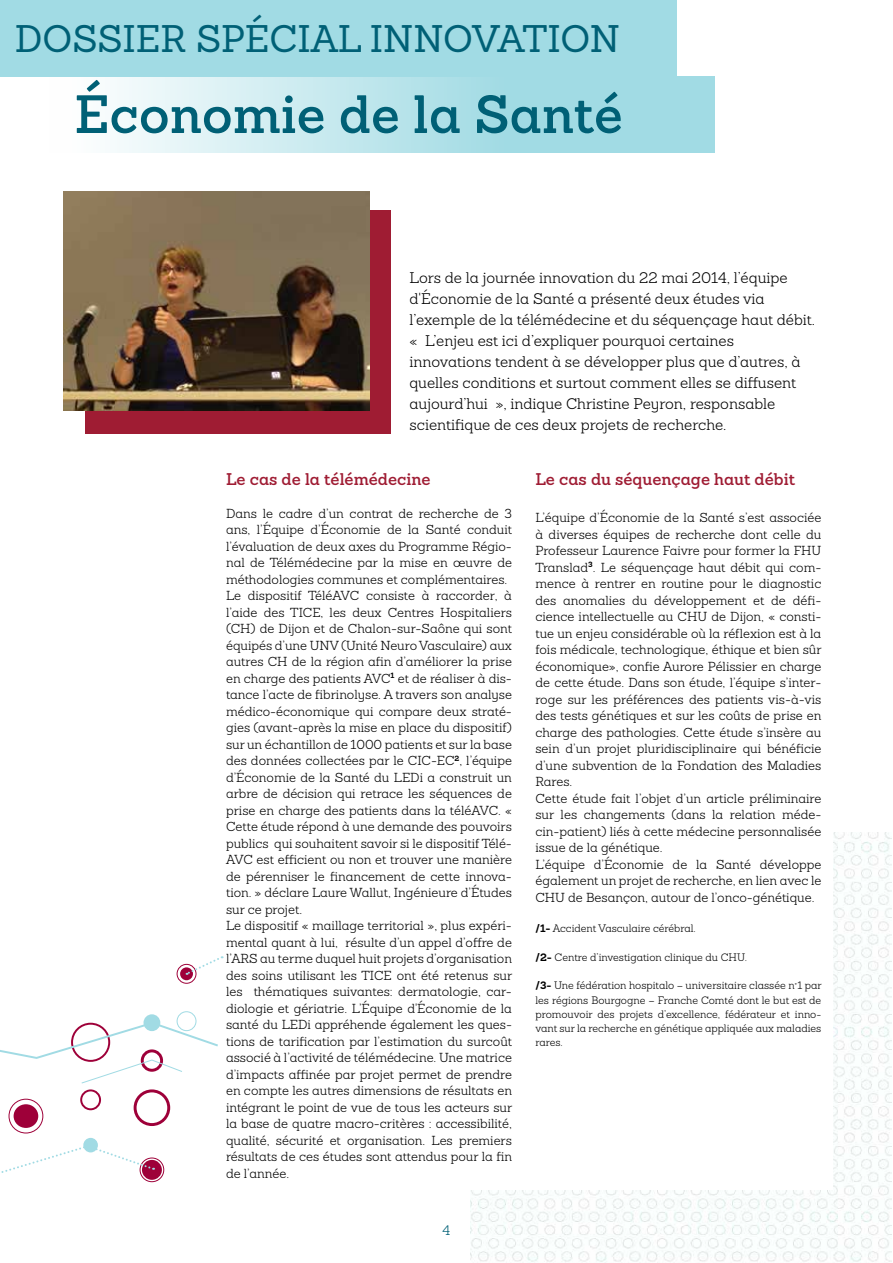
<style>
.page{position:relative;width:893px;height:1263px;background:#fff}
.page>*{position:absolute;margin:0;border:0;box-sizing:border-box;transform-origin:0 0}
.t1{font:600 52.5px "Sanchez";color:#006076}
.t2{font:37.5px "Sanchez";color:#006076}
.t3{font:600 16.5px "Sanchez";color:#9f1c33}
.t4{font:300 15px/21px "Sanchez";color:#000}
.t5{font:300 13.5px "Sanchez";color:#006076}
.t6{font:300 12.75px/16.5px "Sanchez";color:#000}
.t7{font:300 10.5px/14.2px "Sanchez";color:#000;text-align:justify}
.s1{font-weight:700}
</style>
<div class="page">
<img style="left:471px;top:832px;width:420px;height:431px">
<div style="left:376px;top:753px;width:457px;height:436px;background:#fff"></div>
<div style="left:134px;top:1089px;width:36px;height:37px;border:3px solid #9e0039;border-radius:50%"></div>
<div style="left:144px;top:1014px;width:16px;height:17px;background:#a1dbe4;border-radius:50%"></div>
<div style="left:83px;top:1138px;width:15px;height:14px;background:#a1dbe4;border-radius:50%"></div>
<div style="left:9px;top:1099px;width:34px;height:34px;border:1px solid #9e0039;border-radius:50%"></div>
<div style="left:140px;top:1157px;width:24px;height:25px;border:1px solid #9e0039;border-radius:50%"></div>
<div style="left:177px;top:964px;width:19px;height:20px;border:1px solid #9e0039;border-radius:50%"></div>
<div style="left:177px;top:1011px;width:19px;height:20px;border:1px solid #a1dbe4;border-radius:50%"></div>
<div style="left:80px;top:1089px;width:21px;height:21px;border:2px solid #9e0039;border-radius:50%"></div>
<div style="left:14px;top:1104px;width:24px;height:24px;background:#9e0039;border-radius:50%"></div>
<div style="left:142px;top:1160px;width:20px;height:20px;background:#9e0039;border-radius:50%"></div>
<div style="left:180px;top:967px;width:13px;height:13px;background:#9e0039;border-radius:50%"></div>
<svg style="left:1px;top:1144px;width:153px;height:39px"></svg>
<svg style="left:0;top:1021px;width:218px;height:63px"></svg>
<svg style="left:186px;top:956px;width:37px;height:19px"></svg>
<svg style="left:49px;top:76px;width:665px;height:77px;background:#c1e7ed"></svg>
<div style="left:0;top:0;width:676px;height:76px;background:#a1dbe4"></div>
<div style="left:85px;top:210px;width:305px;height:224px;background:#9f1c33"></div>
<img style="left:64px;top:191px;width:306px;height:220px">
<h2 class="t2" style="left:15px;top:14px;width:607px">DOSSIER SPÉCIAL INNOVATION</h2>
<h1 class="t1" style="left:74px;top:79px;width:550px">Économie de la Santé</h1>
<p class="t4" style="left:409px;top:268px;width:407px">Lors de la journée innovation du 22 mai 2014, l’équipe d'Économie de la Santé a présenté deux études via l’exemple de la télémédecine et du séquençage haut débit. « L’enjeu est ici d’expliquer pourquoi certaines innovations tendent à se développer plus que d’autres, à quelles conditions et surtout comment elles se diffusent aujourd’hui », indique Christine Peyron, responsable scientifique de ces deux projets de recherche.</p>
<p class="t3" style="left:226px;top:468px;width:206px">Le cas de la télémédecine</p>
<p class="t6" style="left:226px;top:505px;width:288px">Dans le cadre d’un contrat de recherche de 3 ans, l’Équipe d’Économie de la Santé conduit l’évaluation de deux axes du Programme Régio&shy;nal de Télémédecine par la mise en œuvre de méthodologies communes et complémentaires.<br>Le dispositif TéléAVC consiste à raccorder, à l’aide des TICE, les deux Centres Hospitaliers (CH) de Dijon et de Chalon-sur-Saône qui sont équipés d’une UNV (Unité Neuro Vasculaire) aux autres CH de la région afin d’améliorer la prise en charge des patients AVC<sup>1</sup> et de réaliser à dis&shy;tance l’acte de fibrinolyse. A travers son analyse médico-économique qui compare deux straté&shy;gies (avant-après la mise en place du dispositif) sur un échantillon de 1000 patients et sur la base des données collectées par le CIC-EC<sup>2</sup>, l’équipe d’Économie de la Santé du LEDi a construit un arbre de décision qui retrace les séquences de prise en charge des patients dans la téléAVC. « Cette étude répond à une demande des pouvoirs publics qui souhaitent savoir si le dispositif Télé-AVC est efficient ou non et trouver une manière de pérenniser le financement de cette innova&shy;tion. » déclare Laure Wallut, Ingénieure d’Études sur ce projet.<br>Le dispositif « maillage territorial », plus expéri&shy;mental quant à lui, résulte d’un appel d’offre de l’ARS au terme duquel huit projets d’organisation des soins utilisant les TICE ont été retenus sur les thématiques suivantes: dermatologie, car&shy;diologie et gériatrie. L’Équipe d'Économie de la santé du LEDi appréhende également les ques&shy;tions de tarification par l’estimation du surcoût associé à l’activité de télémédecine. Une matrice d’impacts affinée par projet permet de prendre en compte les autres dimensions de résultats en intégrant le point de vue de tous les acteurs sur la base de quatre macro-critères : accessibilité, qualité, sécurité et organisation. Les premiers résultats de ces études sont attendus pour la fin de l’année.</p>
<p class="t5" style="left:443px;top:1221px;width:9px">4</p>
<p class="t3" style="left:535px;top:468px;width:261px">Le cas du séquençage haut débit</p>
<p class="t6" style="left:535px;top:509px;width:288px">L’équipe d’Économie de la Santé s’est associée à diverses équipes de recherche dont celle du Professeur Laurence Faivre pour former la FHU Translad<sup>3</sup>. Le séquençage haut débit qui com&shy;mence à rentrer en routine pour le diagnostic des anomalies du développement et de défi&shy;cience intellectuelle au CHU de Dijon, « consti&shy;tue un enjeu considérable où la réflexion est à la fois médicale, technologique, éthique et bien sûr économique», confie Aurore Pélissier en charge de cette étude. Dans son étude, l’équipe s’inter&shy;roge sur les préférences des patients vis-à-vis des tests génétiques et sur les coûts de prise en charge des pathologies. Cette étude s’insère au sein d’un projet pluridisciplinaire qui bénéficie d’une subvention de la Fondation des Maladies Rares.<br>Cette étude fait l’objet d’un article préliminaire sur les changements (dans la relation méde&shy;cin-patient) liés à cette médecine personnalisée issue de la génétique.<br>L’équipe d’Économie de la Santé développe également un projet de recherche, en lien avec le CHU de Besançon, autour de l’onco-génétique.</p>
<p class="t7" style="left:535px;top:921px;width:162px"><span class="s1">/1-</span> Accident Vasculaire cérébral.</p>
<p class="t7" style="left:535px;top:950px;width:213px"><span class="s1">/2-</span> Centre d’investigation clinique du CHU.</p>
<p class="t7" style="left:535px;top:978px;width:288px"><span class="s1">/3-</span> Une fédération hospitalo – universitaire classée n°1 par les régions Bourgogne – Franche Comté dont le but est de promouvoir des projets d’excellence, fédérateur et inno&shy;vant sur la recherche en génétique appliquée aux maladies rares.</p>
</div>
